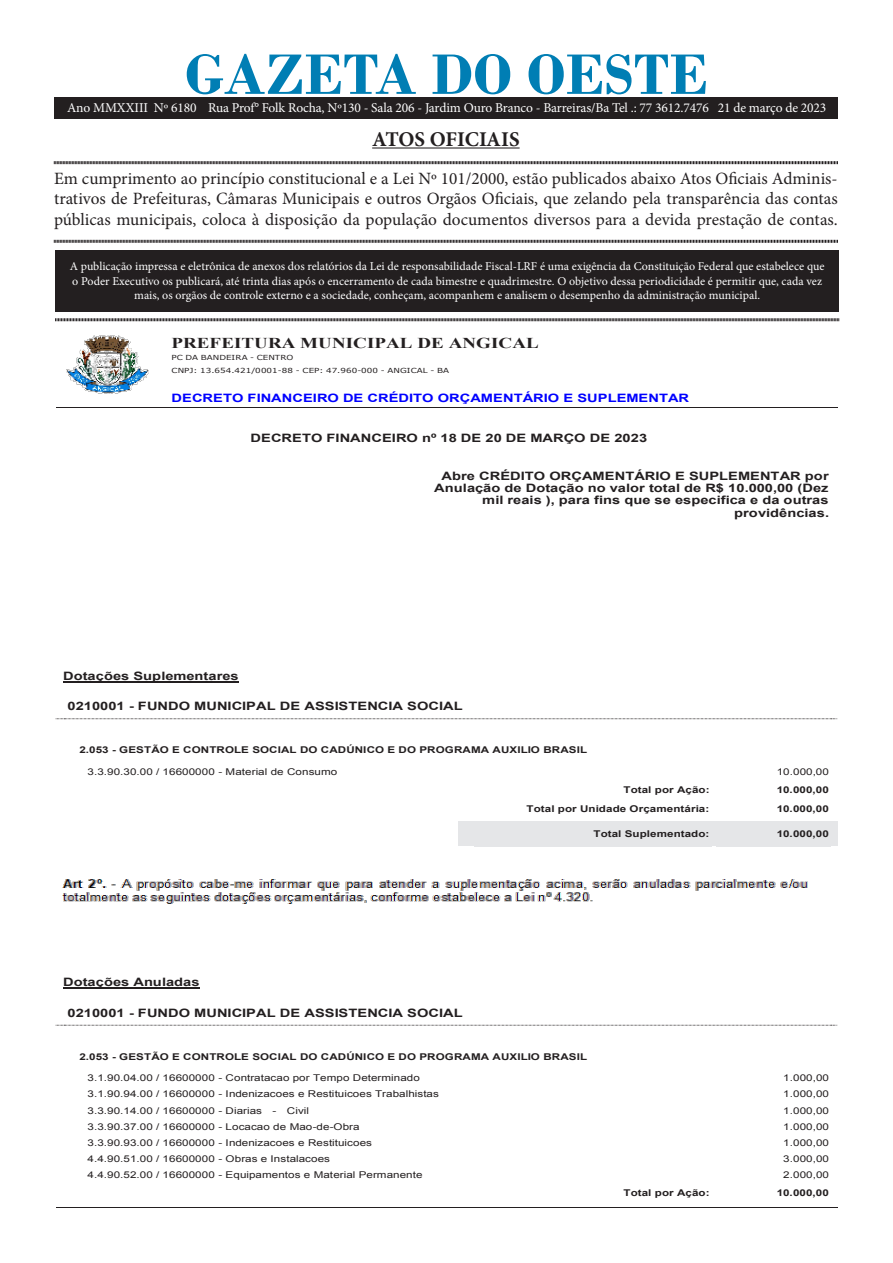
<style>
.page{position:relative;width:893px;height:1263px;background:#fff}
.page>*{position:absolute;margin:0;border:0;box-sizing:border-box;transform-origin:0 0}
.t1{font:700 60px "Bodoni";color:#007eb4}
.t2{font:700 21px "Minion Pro";letter-spacing:-.005em;color:#231f20}
.t3{font:17.25px/20.7px "Minion Pro";color:#231f20;text-align:justify}
.t4{font:700 15px "Times New Roman";letter-spacing:.005em;color:#231f20;scale:1.26 1}
.t5{font:13.5px "Minion Pro";letter-spacing:-.01em;color:#fff}
.t6{font:12px/14.4px "Minion Pro";color:#fff;text-align:center}
.t7{font:700 11.55px/12.5px "Arial";color:#231f20;text-align:right;scale:1.27 1}
.t8{font:700 11.55px "Arial";color:#00f;scale:1.27 1}
.t9{font:9.3px "Arial";letter-spacing:.005em;color:#231f20;scale:1.25 1}
.t10{font:700 9.3px "Arial";letter-spacing:.005em;color:#231f20;scale:1.24 1}
.t11{font:6.9px/13.5px "Verdana";letter-spacing:.005em;color:#231f20;scale:1.25 1}
</style>
<div class="page">
<div style="left:55px;top:250px;width:784px;height:61px;background:#231f20"></div>
<hr style="left:372px;top:147px;width:148px;height:2px;background:#231f20">
<svg style="left:54px;top:161px;width:784px;height:4px;background:#908e8e"></svg>
<svg style="left:54px;top:239px;width:784px;height:4px;background:#908e8e"></svg>
<svg style="left:55px;top:318px;width:784px;height:4px;background:#908e8e"></svg>
<div style="left:54px;top:98px;width:784px;height:20px;background:#231f20"></div>
<hr style="left:56px;top:408px;width:781px;height:1px;background:#231f20">
<hr style="left:63px;top:681px;width:176px;height:1px;background:#231f20">
<svg style="left:56px;top:718px;width:781px;height:1px"></svg>
<div style="left:458px;top:821px;width:379px;height:6px;background:#e5e6e8"></div>
<div style="left:458px;top:840px;width:16px;height:6px;background:#e5e6e8"></div>
<div style="left:458px;top:827px;width:16px;height:13px;background:#e5e6e8"></div>
<svg style="left:474px;top:827px;width:2px;height:12px"></svg>
<hr style="left:474px;top:839px;width:238px;height:1px;background:#e5e6e8">
<div style="left:476px;top:827px;width:234px;height:12px;background:#e5e6e8"></div>
<svg style="left:710px;top:827px;width:8px;height:19px"></svg>
<hr style="left:716px;top:839px;width:115px;height:1px;background:#e5e6e8">
<div style="left:718px;top:827px;width:111px;height:12px;background:#e5e6e8"></div>
<svg style="left:829px;top:827px;width:8px;height:19px"></svg>
<div style="left:831px;top:827px;width:6px;height:13px;background:#e5e6e8"></div>
<div style="left:474px;top:840px;width:238px;height:7px;background:#e5e6e8"></div>
<div style="left:716px;top:840px;width:115px;height:7px;background:#e5e6e8"></div>
<hr style="left:63px;top:987px;width:137px;height:1px;background:#231f20">
<svg style="left:56px;top:1025px;width:781px;height:1px"></svg>
<hr style="left:56px;top:1206px;width:781px;height:1px;background:#231f20">
<img style="left:66px;top:335px;width:83px;height:59px">
<img style="left:62px;top:879px;width:746px;height:25px">
<p class="t1" style="left:185px;top:39px;width:525px">GAZETA DO OESTE</p>
<p class="t2" style="left:372px;top:124px;width:149px">ATOS OFICIAIS</p>
<p class="t3" style="left:54px;top:168px;width:785px">Em cumprimento ao princípio constitucional e a Lei Nº 101/2000, estão publicados abaixo Atos Oficiais Adminis&shy;trativos de Prefeituras, Câmaras Municipais e outros Orgãos Oficiais, que zelando pela transparência das contas públicas municipais, coloca à disposição da população documentos diversos para a devida prestação de contas.</p>
<p class="t6" style="left:70px;top:259px;width:756px">A publicação impressa e eletrônica de anexos dos relatórios da Lei de responsabilidade Fiscal-LRF é uma exigência da Constituição Federal que estabelece que o Poder Executivo os publicará, até trinta dias após o encerramento de cada bimestre e quadrimestre. O objetivo dessa periodicidade é permitir que, cada vez mais, os orgãos de controle externo e a sociedade, conheçam, acompanhem e analisem o desempenho da administração municipal.</p>
<p class="t5" style="left:67px;top:98px;width:761px">Ano MMXXIII Nº 6180 Rua Prof° Folk Rocha, Nº130 - Sala 206 - Jardim Ouro Branco - Barreiras/Ba Tel .: 77 3612.7476 21 de março de 2023</p>
<p class="t4" style="left:172px;top:332px;width:293px">PREFEITURA MUNICIPAL DE ANGICAL</p>
<p class="t11" style="left:172px;top:350px;width:224px">PC DA BANDEIRA - CENTRO<br>CNPJ: 13.654.421/0001-88 - CEP: 47.960-000 - ANGICAL - BA</p>
<p class="t8" style="left:172px;top:390px;width:409px">DECRETO FINANCEIRO DE CRÉDITO ORÇAMENTÁRIO E SUPLEMENTAR</p>
<p class="t7" style="left:250px;top:432px;width:314px">DECRETO FINANCEIRO nº 18 DE 20 DE MARÇO DE 2023</p>
<p class="t7" style="left:434px;top:470px;width:312px">Abre CRÉDITO ORÇAMENTÁRIO E SUPLEMENTAR por Anulação de Dotação no valor total de R$ 10.000,00 (Dez mil reais ), para fins que se especifica e da outras providências.</p>
<p class="t7" style="left:63px;top:670px;width:140px">Dotações Suplementares</p>
<p class="t7" style="left:67px;top:700px;width:313px">0210001 - FUNDO MUNICIPAL DE ASSISTENCIA SOCIAL</p>
<p class="t10" style="left:79px;top:744px;width:411px">2.053 - GESTÃO E CONTROLE SOCIAL DO CADÚNICO E DO PROGRAMA AUXILIO BRASIL</p>
<p class="t9" style="left:87px;top:765px;width:201px">3.3.90.30.00 / 16600000 - Material de Consumo</p>
<p class="t9" style="left:777px;top:765px;width:43px">10.000,00</p>
<p class="t10" style="left:624px;top:783px;width:71px">Total por Ação:</p>
<p class="t10" style="left:777px;top:783px;width:43px">10.000,00</p>
<p class="t10" style="left:527px;top:803px;width:149px">Total por Unidade Orçamentária:</p>
<p class="t10" style="left:777px;top:803px;width:43px">10.000,00</p>
<p class="t10" style="left:593px;top:828px;width:95px">Total Suplementado:</p>
<p class="t10" style="left:777px;top:828px;width:43px">10.000,00</p>
<p class="t7" style="left:63px;top:976px;width:109px">Dotações Anuladas</p>
<p class="t7" style="left:67px;top:1007px;width:313px">0210001 - FUNDO MUNICIPAL DE ASSISTENCIA SOCIAL</p>
<p class="t10" style="left:79px;top:1050px;width:411px">2.053 - GESTÃO E CONTROLE SOCIAL DO CADÚNICO E DO PROGRAMA AUXILIO BRASIL</p>
<p class="t9" style="left:87px;top:1072px;width:267px">3.1.90.04.00 / 16600000 - Contratacao por Tempo Determinado</p>
<p class="t9" style="left:783px;top:1072px;width:38px">1.000,00</p>
<p class="t9" style="left:87px;top:1088px;width:283px">3.1.90.94.00 / 16600000 - Indenizacoes e Restituicoes Trabalhistas</p>
<p class="t9" style="left:783px;top:1088px;width:38px">1.000,00</p>
<p class="t9" style="left:87px;top:1104px;width:179px">3.3.90.14.00 / 16600000 - Diarias - Civil</p>
<p class="t9" style="left:783px;top:1104px;width:38px">1.000,00</p>
<p class="t9" style="left:87px;top:1120px;width:219px">3.3.90.37.00 / 16600000 - Locacao de Mao-de-Obra</p>
<p class="t9" style="left:783px;top:1120px;width:38px">1.000,00</p>
<p class="t9" style="left:87px;top:1136px;width:229px">3.3.90.93.00 / 16600000 - Indenizacoes e Restituicoes</p>
<p class="t9" style="left:783px;top:1136px;width:38px">1.000,00</p>
<p class="t9" style="left:87px;top:1153px;width:196px">4.4.90.51.00 / 16600000 - Obras e Instalacoes</p>
<p class="t9" style="left:783px;top:1153px;width:38px">3.000,00</p>
<p class="t9" style="left:87px;top:1169px;width:270px">4.4.90.52.00 / 16600000 - Equipamentos e Material Permanente</p>
<p class="t9" style="left:783px;top:1169px;width:38px">2.000,00</p>
<p class="t10" style="left:624px;top:1186px;width:71px">Total por Ação:</p>
<p class="t10" style="left:777px;top:1186px;width:43px">10.000,00</p>
</div>
